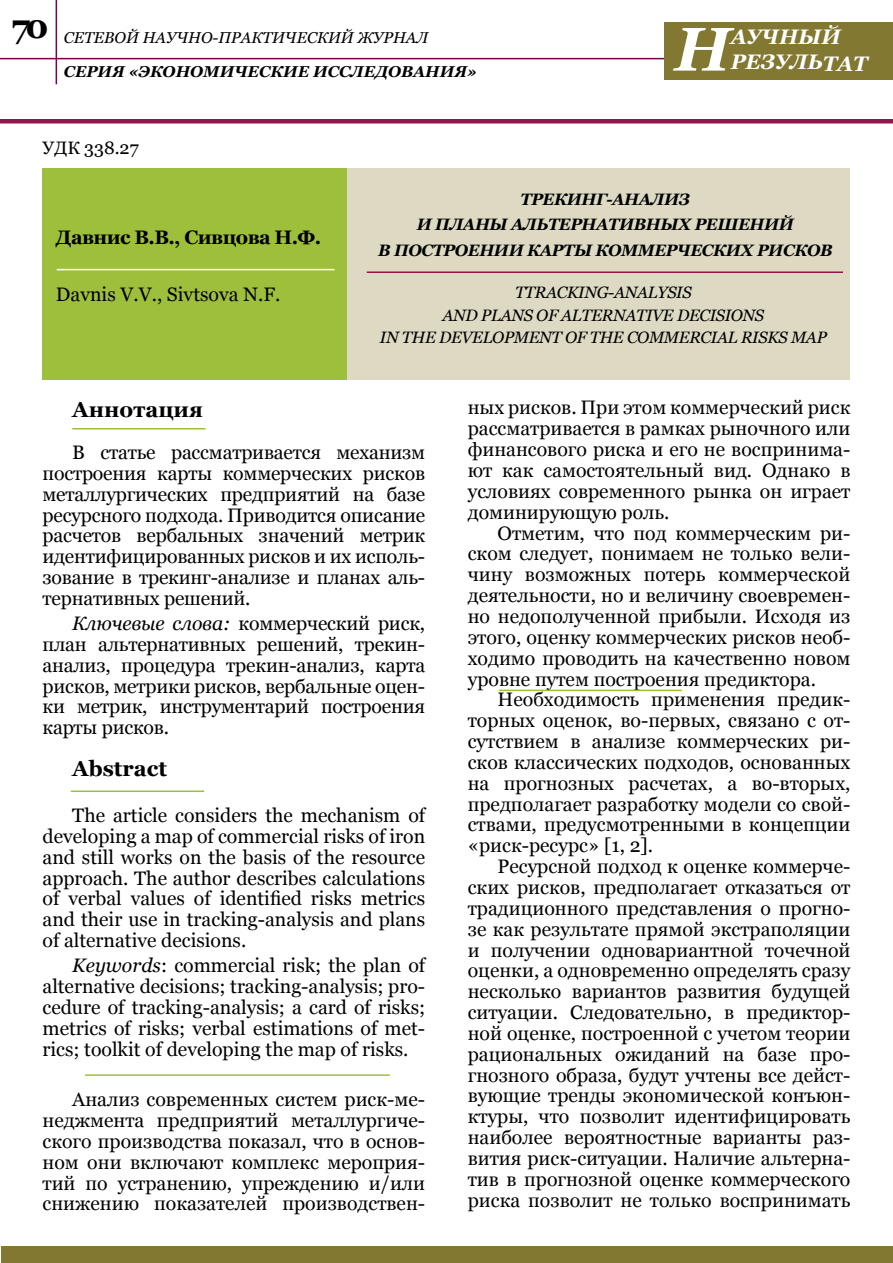
<style>
.page{position:relative;width:893px;height:1263px;background:#fff}
.page>*{position:absolute;margin:0;border:0;box-sizing:border-box;transform-origin:0 0}
.t1{font:italic 700 61.5px "Georgia";color:#fff}
.t2{font:700 33px "Georgia";color:#000}
.t3{font:700 21.75px "Georgia";color:#000}
.t4{font:italic 700 21px/25.2px "Georgia";color:#fff}
.t5{font:19.5px/20.9px "Georgia";color:#000;text-align:justify}
.t6{font:700 19.5px "Georgia";letter-spacing:-.03em;color:#000}
.t7{font:18px "Georgia";color:#000}
.t8{font:italic 16.5px/22.5px "Georgia";letter-spacing:-.02em;color:#000;text-align:center}
.t9{font:italic 700 16.5px "Georgia";letter-spacing:-.02em;color:#000}
.t10{font:italic 15.75px "Georgia";color:#000}
.t11{font:italic 700 15.75px "Georgia";color:#000}
.s1{font-style:italic}
</style>
<div class="page">
<hr style="left:56px;top:0;width:1px;height:84px;background:#760351">
<hr style="left:0;top:58px;width:676px;height:1px;background:#760351">
<div style="left:664px;top:22px;width:229px;height:58px;background:#827832"></div>
<hr style="left:0;top:119px;width:893px;height:4px;background:#94144f">
<div style="left:1px;top:1246px;width:891px;height:17px;background:#827832"></div>
<div style="left:43px;top:168px;width:807px;height:212px;background:#ddd9c3"></div>
<div style="left:43px;top:168px;width:304px;height:212px;background:#9dbf3b"></div>
<hr style="left:367px;top:271px;width:476px;height:2px;background:#94144f">
<hr style="left:72px;top:428px;width:134px;height:1px;background:#9dbf3b">
<hr style="left:499px;top:690px;width:183px;height:1px;background:#9dbf3b">
<hr style="left:71px;top:790px;width:133px;height:2px;background:#9dbf3b">
<hr style="left:85px;top:1074px;width:305px;height:2px;background:#9dbf3b">
<hr style="left:57px;top:269px;width:277px;height:1px;background:#fff">
<h2 class="t2" style="left:11px;top:5px;width:39px">70</h2>
<h1 class="t1" style="left:675px;top:9px;width:58px">Н</h1>
<p class="t4" style="left:731px;top:24px;width:138px">АУЧНЫЙ<br>РЕЗУЛЬТАТ</p>
<p class="t10" style="left:64px;top:28px;width:366px">СЕТЕВОЙ НАУЧНО-ПРАКТИЧЕСКИЙ ЖУРНАЛ</p>
<p class="t11" style="left:64px;top:61px;width:415px">СЕРИЯ «ЭКОНОМИЧЕСКИЕ ИССЛЕДОВАНИЯ»</p>
<p class="t7" style="left:43px;top:137px;width:98px">УДК 338.27</p>
<p class="t9" style="left:520px;top:188px;width:13px">ТРЕ</p>
<p class="t9" style="left:554px;top:188px;width:137px">КИНГ-АНАЛИЗ</p>
<p class="t9" style="left:417px;top:214px;width:108px">И ПЛА НЫ АЛЬТЕР</p>
<p class="t9" style="left:581px;top:214px;width:215px">НАТИВНЫХ РЕ ШЕНИЙ</p>
<p class="t9" style="left:378px;top:239px;width:177px">В ПОСТРОЕНИИ КАРТЫ</p>
<p class="t9" style="left:596px;top:239px;width:72px">КОММЕРЧЕ</p>
<p class="t9" style="left:702px;top:239px;width:132px">СКИХ РИСКОВ</p>
<p class="t6" style="left:56px;top:224px;width:267px">Давнис В.В., Сивцова Н.Ф.</p>
<p class="t5" style="left:56px;top:284px;width:226px">Davnis V.V., Sivtsova N.F.</p>
<p class="t8" style="left:380px;top:282px;width:448px">TTRACKING-ANALYSIS<br>AND PLANS OF ALTERNATIVE DECISIONS<br>IN THE DEVELOPMENT OF THE COMMERCIAL RISKS MAP</p>
<p class="t3" style="left:72px;top:395px;width:132px">Аннотация</p>
<p class="t5" style="left:43px;top:442px;width:384px;text-indent:30px">В статье рассматривается механизм построения карты коммерческих рисков металлургических предприятий на базе ресурсного подхода. Приводится описание расчетов вербальных значений метрик идентифицированных рисков и их исполь&shy;зование в трекинг-анализе и планах аль&shy;тернативных решений.</p>
<p class="t5" style="left:43px;top:613px;width:384px;text-indent:30px"><span class="s1">Ключевые слова:</span> коммерческий риск, план альтернативных решений, трекин&shy;анализ, процедура трекин-анализ, карта рисков, метрики рисков, вербальные оцен&shy;ки метрик, инструментарий построения карты рисков.</p>
<p class="t3" style="left:72px;top:754px;width:96px">Abstract</p>
<p class="t5" style="left:43px;top:805px;width:384px;text-indent:30px">The article considers the mechanism of developing a map of commercial risks of iron and still works on the basis of the resource approach. The author describes calculations of verbal values of identified risks metrics and their use in tracking-analysis and plans of alternative decisions.</p>
<p class="t5" style="left:43px;top:955px;width:384px;text-indent:30px"><span class="s1">Keywords</span>: commercial risk; the plan of alternative decisions; tracking-analysis; pro&shy;cedure of tracking-analysis; a card of risks; metrics of risks; verbal estimations of met&shy;rics; toolkit of developing the map of risks.</p>
<p class="t5" style="left:43px;top:1089px;width:384px;text-indent:30px">Анализ современных систем риск-ме&shy;неджмента предприятий металлургиче&shy;ского производства показал, что в основ&shy;ном они включают комплекс мероприя&shy;тий по устранению, упреждению и/или снижению показателей производствен-</p>
<p class="t5" style="left:468px;top:398px;width:384px">ных рисков. При этом коммерческий риск рассматривается в рамках рыночного или финансового риска и его не воспринима&shy;ют как самостоятельный вид. Однако в условиях современного рынка он играет доминирующую роль.</p>
<p class="t5" style="left:468px;top:523px;width:384px;text-indent:30px">Отметим, что под коммерческим ри&shy;ском следует, понимаем не только вели&shy;чину возможных потерь коммерческой деятельности, но и величину своевремен&shy;но недополученной прибыли. Исходя из этого, оценку коммерческих рисков необ&shy;ходимо проводить на качественно новом уровне путем построения предиктора.</p>
<p class="t5" style="left:468px;top:690px;width:384px;text-indent:30px">Необходимость применения предик&shy;торных оценок, во-первых, связано с от&shy;сутствием в анализе коммерческих ри&shy;сков классических подходов, основанных на прогнозных расчетах, а во-вторых, предполагает разработку модели со свой&shy;ствами, предусмотренными в концепции «риск-ресурс» [1, 2].</p>
<p class="t5" style="left:468px;top:856px;width:384px;text-indent:30px">Ресурсной подход к оценке коммерче&shy;ских рисков, предполагает отказаться от традиционного представления о прогно&shy;зе как результате прямой экстраполяции и получении одновариантной точечной оценки, а одновременно определять сразу несколько вариантов развития будущей ситуации. Следовательно, в предиктор&shy;ной оценке, построенной с учетом теории рациональных ожиданий на базе про&shy;гнозного образа, будут учтены все дейст&shy;вующие тренды экономической конъюн&shy;ктуры, что позволит идентифицировать наиболее вероятностные варианты раз&shy;вития риск-ситуации. Наличие альтерна&shy;тив в прогнозной оценке коммерческого риска позволит не только воспринимать</p>
</div>
